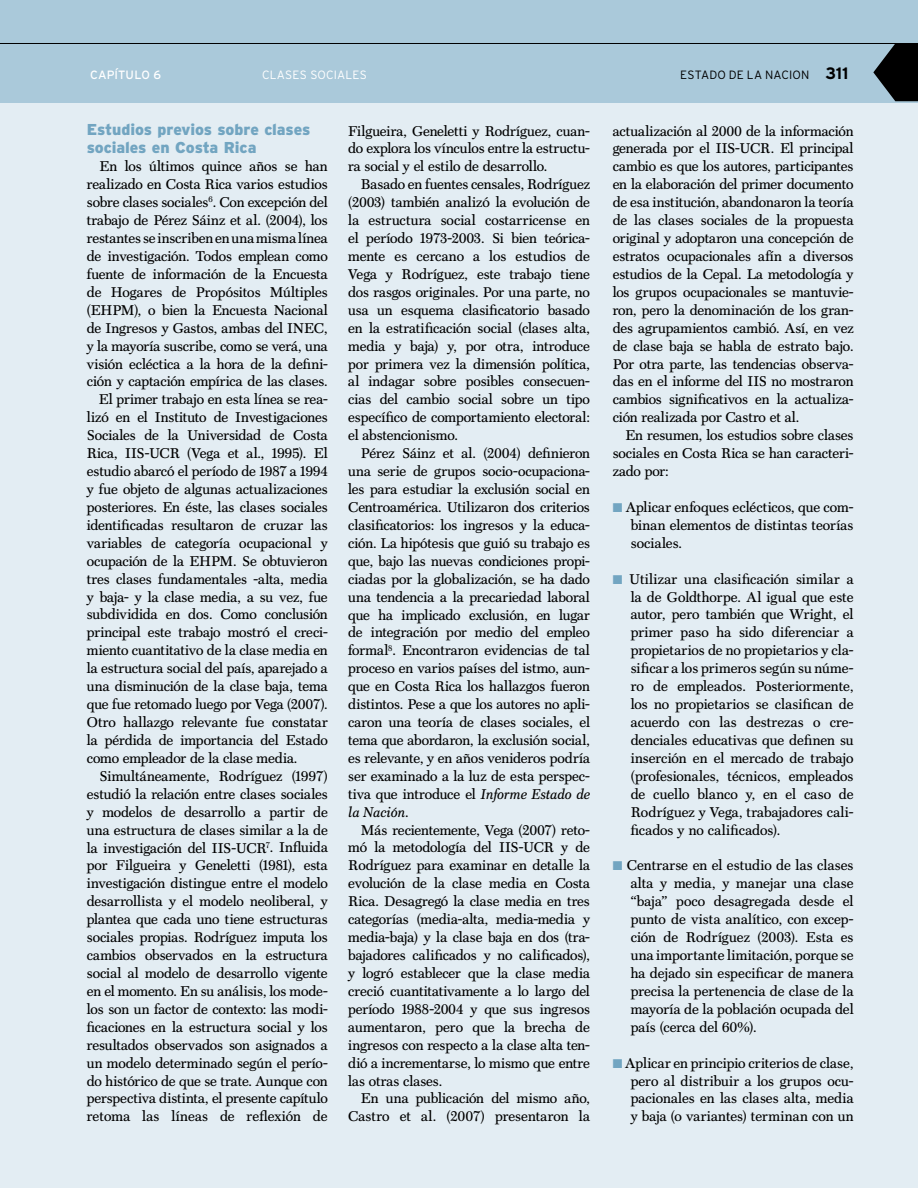
<style>
.page{position:relative;width:918px;height:1188px;background:#e3edf3}
.page>*{position:absolute;margin:0;border:0;box-sizing:border-box;transform-origin:0 0}
.t1{font:900 15.75px/17.9px "Interstate";letter-spacing:-.01em;color:#72a5c1}
.t2{font:14.25px/18px "Scotch Text";letter-spacing:-.005em;color:#000;text-align:justify}
.t3{font:300 12px "Interstate";letter-spacing:.015em;color:#000}
.t4{font:300 12px "Interstate";letter-spacing:.01em;color:#fff}
.t5{font:12px "Interstate";letter-spacing:.01em;color:#fff}
.s1{font-weight:700;font-size:16.5px}
.s2{font-style:italic}
.s3{color:#72a5c1}
</style>
<div class="page">
<div style="left:0;top:0;width:918px;height:102px;background:#aac9da"></div>
<hr style="left:0;top:43px;width:918px;height:1px;background:#000">
<svg style="left:873px;top:44px;width:45px;height:57px"></svg>
<p class="t5" style="left:90px;top:68px;width:73px">CAPÍTULO 6</p>
<p class="t4" style="left:262px;top:68px;width:106px">CLASES SOCIALES</p>
<p class="t3" style="left:680px;top:68px;width:170px">ESTADO DE LA NACION <span class="s1">311</span></p>
<p class="t1" style="left:87px;top:121px;width:225px">Estudios previos sobre clases sociales en Costa Rica</p>
<p class="t2" style="left:100px;top:157px;width:230px">En los últimos quince años se han</p>
<p class="t2" style="left:87px;top:175px;width:242px">realizado en Costa Rica varios estudios</p>
<p class="t2" style="left:87px;top:193px;width:242px">sobre clases sociales<sup>6</sup>. Con excepción del</p>
<p class="t2" style="left:87px;top:211px;width:242px">trabajo de Pérez Sáinz et al. (2004), los</p>
<p class="t2" style="left:87px;top:229px;width:242px">restantes se inscriben en una misma línea</p>
<p class="t2" style="left:87px;top:247px;width:242px">de investigación. Todos emplean como</p>
<p class="t2" style="left:87px;top:265px;width:242px">fuente de información de la Encuesta</p>
<p class="t2" style="left:87px;top:283px;width:242px">de Hogares de Propósitos Múltiples</p>
<p class="t2" style="left:87px;top:301px;width:242px">(EHPM), o bien la Encuesta Nacional</p>
<p class="t2" style="left:87px;top:319px;width:242px">de Ingresos y Gastos, ambas del INEC,</p>
<p class="t2" style="left:87px;top:337px;width:242px">y la mayoría suscribe, como se verá, una</p>
<p class="t2" style="left:87px;top:355px;width:242px">visión ecléctica a la hora de la defini-</p>
<p class="t2" style="left:87px;top:373px;width:242px">ción y captación empírica de las clases.</p>
<p class="t2" style="left:99px;top:391px;width:230px">El primer trabajo en esta línea se rea-</p>
<p class="t2" style="left:87px;top:408px;width:242px">lizó en el Instituto de Investigaciones</p>
<p class="t2" style="left:87px;top:426px;width:242px">Sociales de la Universidad de Costa</p>
<p class="t2" style="left:87px;top:444px;width:242px">Rica, IIS-UCR (Vega et al., 1995). El</p>
<p class="t2" style="left:87px;top:462px;width:242px">estudio abarcó el período de 1987 a 1994</p>
<p class="t2" style="left:87px;top:480px;width:242px">y fue objeto de algunas actualizaciones</p>
<p class="t2" style="left:87px;top:498px;width:242px">posteriores. En éste, las clases sociales</p>
<p class="t2" style="left:87px;top:516px;width:242px">identificadas resultaron de cruzar las</p>
<p class="t2" style="left:87px;top:534px;width:242px">variables de categoría ocupacional y</p>
<p class="t2" style="left:87px;top:552px;width:242px">ocupación de la EHPM. Se obtuvieron</p>
<p class="t2" style="left:87px;top:570px;width:242px">tres clases fundamentales -alta, media</p>
<p class="t2" style="left:87px;top:588px;width:242px">y baja- y la clase media, a su vez, fue</p>
<p class="t2" style="left:87px;top:606px;width:242px">subdividida en dos. Como conclusión</p>
<p class="t2" style="left:87px;top:624px;width:242px">principal este trabajo mostró el creci-</p>
<p class="t2" style="left:87px;top:641px;width:242px">miento cuantitativo de la clase media en</p>
<p class="t2" style="left:87px;top:659px;width:242px">la estructura social del país, aparejado a</p>
<p class="t2" style="left:87px;top:677px;width:242px">una disminución de la clase baja, tema</p>
<p class="t2" style="left:87px;top:695px;width:242px">que fue retomado luego por Vega (2007).</p>
<p class="t2" style="left:87px;top:713px;width:242px">Otro hallazgo relevante fue constatar</p>
<p class="t2" style="left:87px;top:731px;width:242px">la pérdida de importancia del Estado</p>
<p class="t2" style="left:87px;top:749px;width:212px">como empleador de la clase media.</p>
<p class="t2" style="left:100px;top:767px;width:230px">Simultáneamente, Rodríguez (1997)</p>
<p class="t2" style="left:87px;top:785px;width:242px">estudió la relación entre clases sociales</p>
<p class="t2" style="left:87px;top:803px;width:242px">y modelos de desarrollo a partir de</p>
<p class="t2" style="left:87px;top:821px;width:242px">una estructura de clases similar a la de</p>
<p class="t2" style="left:87px;top:839px;width:242px">la investigación del IIS-UCR<sup>7</sup>. Influida</p>
<p class="t2" style="left:87px;top:857px;width:242px">por Filgueira y Geneletti (1981), esta</p>
<p class="t2" style="left:87px;top:874px;width:242px">investigación distingue entre el modelo</p>
<p class="t2" style="left:87px;top:892px;width:242px">desarrollista y el modelo neoliberal, y</p>
<p class="t2" style="left:87px;top:910px;width:242px">plantea que cada uno tiene estructuras</p>
<p class="t2" style="left:87px;top:928px;width:242px">sociales propias. Rodríguez imputa los</p>
<p class="t2" style="left:87px;top:946px;width:242px">cambios observados en la estructura</p>
<p class="t2" style="left:87px;top:964px;width:242px">social al modelo de desarrollo vigente</p>
<p class="t2" style="left:87px;top:982px;width:242px">en el momento. En su análisis, los mode-</p>
<p class="t2" style="left:87px;top:1000px;width:242px">los son un factor de contexto: las modi-</p>
<p class="t2" style="left:87px;top:1018px;width:242px">ficaciones en la estructura social y los</p>
<p class="t2" style="left:87px;top:1036px;width:242px">resultados observados son asignados a</p>
<p class="t2" style="left:87px;top:1054px;width:242px">un modelo determinado según el perío-</p>
<p class="t2" style="left:87px;top:1072px;width:242px">do histórico de que se trate. Aunque con</p>
<p class="t2" style="left:87px;top:1090px;width:242px">perspectiva distinta, el presente capítulo</p>
<p class="t2" style="left:87px;top:1108px;width:242px">retoma las líneas de reflexión de</p>
<p class="t2" style="left:348px;top:122px;width:243px">Filgueira, Geneletti y Rodríguez, cuan&shy;do explora los vínculos entre la estructu&shy;ra social y el estilo de desarrollo.</p>
<p class="t2" style="left:348px;top:175px;width:243px;text-indent:13px">Basado en fuentes censales, Rodríguez (2003) también analizó la evolución de la estructura social costarricense en el período 1973-2003. Si bien teórica&shy;mente es cercano a los estudios de Vega y Rodríguez, este trabajo tiene dos rasgos originales. Por una parte, no usa un esquema clasificatorio basado en la estratificación social (clases alta, media y baja) y, por otra, introduce por primera vez la dimensión política, al indagar sobre posibles consecuen&shy;cias del cambio social sobre un tipo específico de comportamiento electoral: el abstencionismo.</p>
<p class="t2" style="left:348px;top:444px;width:243px;text-indent:13px">Pérez Sáinz et al. (2004) definieron una serie de grupos socio-ocupaciona&shy;les para estudiar la exclusión social en Centroamérica. Utilizaron dos criterios clasificatorios: los ingresos y la educa&shy;ción. La hipótesis que guió su trabajo es que, bajo las nuevas condiciones propi&shy;ciadas por la globalización, se ha dado una tendencia a la precariedad laboral que ha implicado exclusión, en lugar de integración por medio del empleo formal<sup>8</sup>. Encontraron evidencias de tal proceso en varios países del istmo, aun&shy;que en Costa Rica los hallazgos fueron distintos. Pese a que los autores no apli&shy;caron una teoría de clases sociales, el tema que abordaron, la exclusión social, es relevante, y en años venideros podría ser examinado a la luz de esta perspec&shy;tiva que introduce el <span class="s2">Informe Estado de la Nación</span>.</p>
<p class="t2" style="left:348px;top:821px;width:243px;text-indent:13px">Más recientemente, Vega (2007) reto&shy;mó la metodología del IIS-UCR y de Rodríguez para examinar en detalle la evolución de la clase media en Costa Rica. Desagregó la clase media en tres categorías (media-alta, media-media y media-baja) y la clase baja en dos (tra&shy;bajadores calificados y no calificados), y logró establecer que la clase media creció cuantitativamente a lo largo del período 1988-2004 y que sus ingresos aumentaron, pero que la brecha de ingresos con respecto a la clase alta ten&shy;dió a incrementarse, lo mismo que entre las otras clases.</p>
<p class="t2" style="left:348px;top:1090px;width:243px;text-align:right">En una publicación del mismo año,<br>Castro et al. (2007) presentaron la</p>
<p class="t2" style="left:613px;top:122px;width:242px">actualización al 2000 de la información generada por el IIS-UCR. El principal cambio es que los autores, participantes en la elaboración del primer documento de esa institución, abandonaron la teoría de las clases sociales de la propuesta original y adoptaron una concepción de estratos ocupacionales afín a diversos estudios de la Cepal. La metodología y los grupos ocupacionales se mantuvie&shy;ron, pero la denominación de los gran&shy;des agrupamientos cambió. Así, en vez de clase baja se habla de estrato bajo.<br>Por otra parte, las tendencias observa&shy;das en el informe del IIS no mostraron cambios significativos en la actualiza&shy;ción realizada por Castro et al.</p>
<p class="t2" style="left:613px;top:426px;width:242px;text-indent:13px">En resumen, los estudios sobre clases sociales en Costa Rica se han caracteri&shy;zado por:</p>
<p class="t2" style="left:631px;top:498px;width:224px;text-indent:-18px"><span class="s3">■</span> Aplicar enfoques eclécticos, que com&shy;binan elementos de distintas teorías sociales.</p>
<p class="t2" style="left:631px;top:570px;width:224px;text-indent:-18px"><span class="s3">■</span> Utilizar una clasificación similar a la de Goldthorpe. Al igual que este autor, pero también que Wright, el primer paso ha sido diferenciar a propietarios de no propietarios y cla&shy;sificar a los primeros según su núme&shy;ro de empleados. Posteriormente, los no propietarios se clasifican de acuerdo con las destrezas o cre&shy;denciales educativas que definen su inserción en el mercado de trabajo (profesionales, técnicos, empleados de cuello blanco y, en el caso de Rodríguez y Vega, trabajadores cali&shy;ficados y no calificados).</p>
<p class="t2" style="left:631px;top:857px;width:224px;text-indent:-18px"><span class="s3">■</span> Centrarse en el estudio de las clases alta y media, y manejar una clase “baja” poco desagregada desde el punto de vista analítico, con excep&shy;ción de Rodríguez (2003). Esta es una importante limitación, porque se ha dejado sin especificar de manera precisa la pertenencia de clase de la mayoría de la población ocupada del país (cerca del 60%).</p>
<p class="t2" style="left:631px;top:1054px;width:224px;text-indent:-18px"><span class="s3">■</span> Aplicar en principio criterios de clase, pero al distribuir a los grupos ocu&shy;pacionales en las clases alta, media y baja (o variantes) terminan con un</p>
</div>
